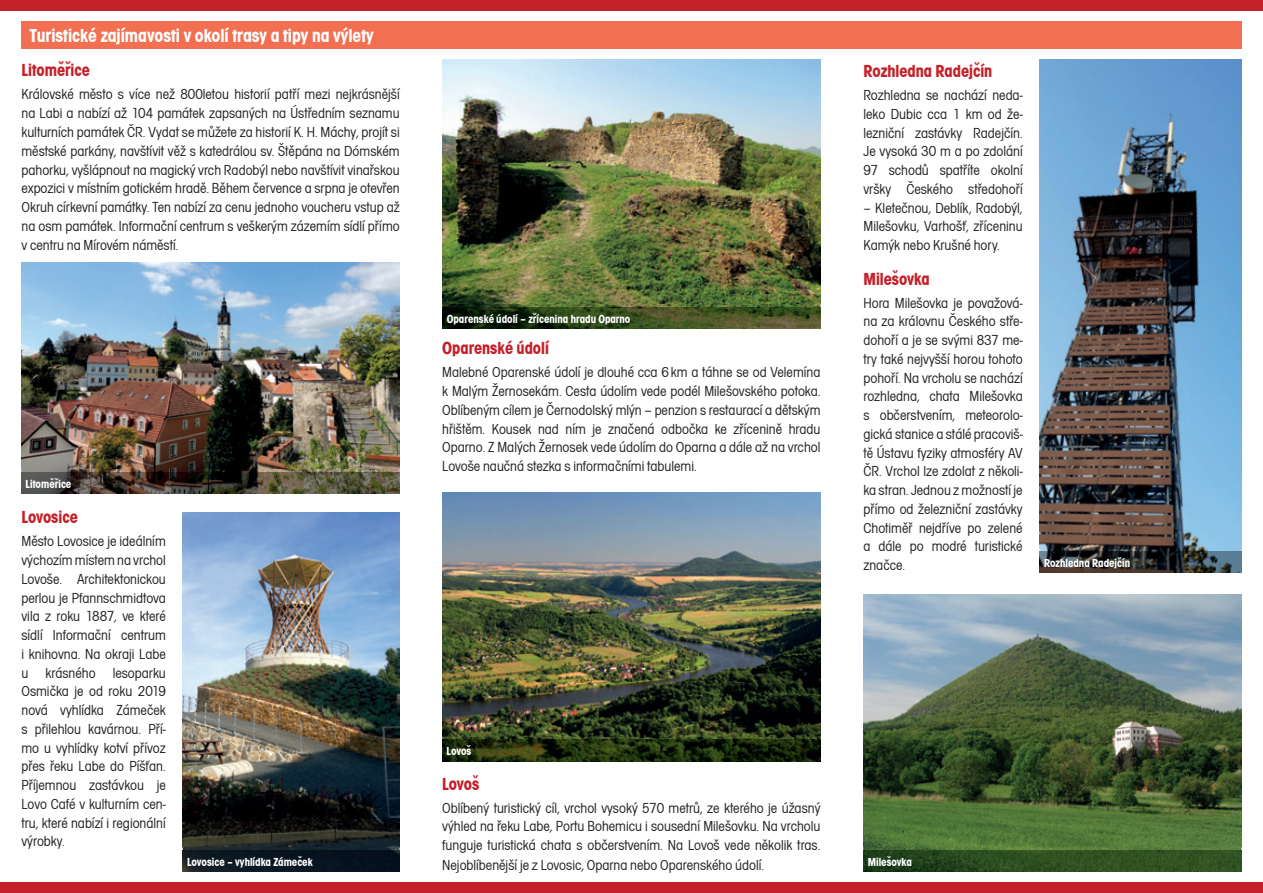
<style>
.page{position:relative;width:1263px;height:893px;background:#fff}
.page>*{position:absolute;margin:0;border:0;box-sizing:border-box;transform-origin:0 0}
.t1{font:700 condensed 19.35px "Avant Garde Gothic Itc TEE";color:#fff}
.t2{font:700 condensed 18px "Avant Garde Gothic Itc TEE";color:#c42029}
.t3{font:condensed 15px/18.8px "Avant Garde Gothic Itc TEE";color:#231f20;text-align:justify}
.t4{font:700 condensed 12px "Avant Garde Gothic Itc TEE";color:#fff}
</style>
<div class="page">
<div style="left:0;top:0;width:1263px;height:11px;background:#c42029"></div>
<div style="left:0;top:882px;width:1263px;height:11px;background:#c42029"></div>
<div style="left:21px;top:21px;width:1221px;height:27px;background:#f36f51"></div>
<img style="left:442px;top:60px;width:378px;height:244px">
<img style="left:21px;top:263px;width:379px;height:206px">
<img style="left:442px;top:304px;width:379px;height:25px">
<svg style="left:820px;top:307px;width:1px;height:21px"></svg>
<img style="left:442px;top:307px;width:378px;height:21px">
<img style="left:21px;top:469px;width:379px;height:25px">
<img style="left:21px;top:472px;width:379px;height:21px">
<img style="left:442px;top:492px;width:379px;height:245px">
<img style="left:442px;top:737px;width:379px;height:25px">
<img style="left:442px;top:740px;width:379px;height:21px">
<img style="left:1040px;top:60px;width:201px;height:488px">
<img style="left:863px;top:594px;width:378px;height:253px">
<img style="left:1039px;top:548px;width:203px;height:25px">
<svg style="left:1241px;top:551px;width:1px;height:22px"></svg>
<img style="left:1040px;top:551px;width:201px;height:22px">
<img style="left:863px;top:847px;width:379px;height:3px">
<svg style="left:1241px;top:850px;width:1px;height:22px"></svg>
<img style="left:863px;top:850px;width:378px;height:22px">
<img style="left:183px;top:512px;width:217px;height:335px">
<img style="left:182px;top:847px;width:218px;height:25px">
<img style="left:183px;top:850px;width:217px;height:22px">
<p class="t1" style="left:30px;top:25px;width:345px">Turistické zajímavosti v okolí trasy a tipy na výlety</p>
<p class="t2" style="left:21px;top:60px;width:70px">Litoměřice</p>
<p class="t3" style="left:21px;top:85px;width:380px">Královské město s více než 800letou historií patří mezi nejkrásnější na Labi a nabízí až 104 památek zapsaných na Ústředním seznamu kulturních památek ČR. Vydat se můžete za historií K. H. Máchy, projít si městské parkány, navštívit věž s katedrálou sv. Štěpána na Dómském pahorku, vyšlápnout na magický vrch Radobýl nebo navštívit vinařskou expozici v místním gotickém hradě. Během července a srpna je otevřen Okruh církevní památky. Ten nabízí za cenu jednoho voucheru vstup až na osm památek. Informační centrum s veškerým zázemím sídlí přímo v centru na Mírovém náměstí.</p>
<p class="t2" style="left:863px;top:61px;width:130px">Rozhledna Radejčín</p>
<p class="t3" style="left:863px;top:86px;width:161px">Rozhledna se nachází neda&shy;leko Dubic cca 1 km od že&shy;lezniční zastávky Radejčín.<br>Je vysoká 30 m a po zdolání 97 schodů spatříte okolní vršky Českého středohoří</p>
<p class="t3" style="left:863px;top:199px;width:161px">– Kletečnou, Deblík, Radobýl, Milešovku, Varhošť, zříceninu Kamýk nebo Krušné hory.</p>
<p class="t2" style="left:863px;top:268px;width:68px">Milešovka</p>
<p class="t3" style="left:863px;top:293px;width:161px">Hora Milešovka je považová&shy;na za královnu Českého stře&shy;dohoří a je se svými 837 me&shy;try také nejvyšší horou tohoto pohoří. Na vrcholu se nachází rozhledna, chata Milešovka s obèerstvením, meteorolo&shy;gická stanice a stálé pracoviš&shy;tì Ústavu fyziky atmosféry AV ČR. Vrchol lze zdolat z několi&shy;ka stran. Jednou z možností je přímo od železniční zastávky Chotiměř nejdříve po zelené a dále po modré turistické značce.</p>
<p class="t4" style="left:447px;top:312px;width:185px">Oparenské údolí – zřícenina hradu Oparno</p>
<p class="t2" style="left:442px;top:338px;width:108px">Oparenské údolí</p>
<p class="t3" style="left:442px;top:363px;width:380px">Malebné Oparenské údolí je dlouhé cca 6 km a táhne se od Velemína k Malým Žernosekám. Cesta údolím vede podél Milešovského potoka.<br>Oblíbeným cílem je Černodolský mlýn – penzion s restaurací a dětským hřištěm. Kousek nad ním je značená odbočka ke zřícenině hradu Oparno. Z Malých Žernosek vede údolím do Oparna a dále až na vrchol Lovoše naučná stezka s informačními tabulemi.</p>
<p class="t4" style="left:26px;top:476px;width:47px">Litoměřice</p>
<p class="t2" style="left:21px;top:507px;width:58px">Lovosice</p>
<p class="t3" style="left:21px;top:532px;width:146px">Město Lovosice je ideálním výchozím místem na vrchol Lovoše. Architektonickou perlou je Pfannschmidtova vila z roku 1887, ve které sídlí Informaèní centrum i knihovna. Na okraji Labe u krásného lesoparku Osmička je od roku 2019 nová vyhlídka Zámeèek s přilehlou kavárnou. Pří&shy;mo u vyhlídky kotví přívoz přes řeku Labe do Píšťan.<br>Pøíjemnou zastávkou je Lovo Café v kulturním cen&shy;tru, které nabízí i regionální výrobky.</p>
<p class="t4" style="left:447px;top:744px;width:26px">Lovoš</p>
<p class="t2" style="left:442px;top:773px;width:39px">Lovoš</p>
<p class="t3" style="left:442px;top:799px;width:380px">Oblíbený turistický cíl, vrchol vysoký 570 metrů, ze kterého je úžasný výhled na řeku Labe, Portu Bohemicu i sousední Milešovku. Na vrcholu funguje turistická chata s občerstvením. Na Lovoš vede několik tras.</p>
<p class="t3" style="left:442px;top:856px;width:323px">Nejoblíbenější je z Lovosic, Oparna nebo Oparenského údolí.</p>
<p class="t4" style="left:187px;top:855px;width:127px">Lovosice – vyhlídka Zámeček</p>
<p class="t4" style="left:868px;top:855px;width:46px">Milešovka</p>
<p class="t4" style="left:1044px;top:556px;width:87px">Rozhledna Radejčín</p>
</div>
